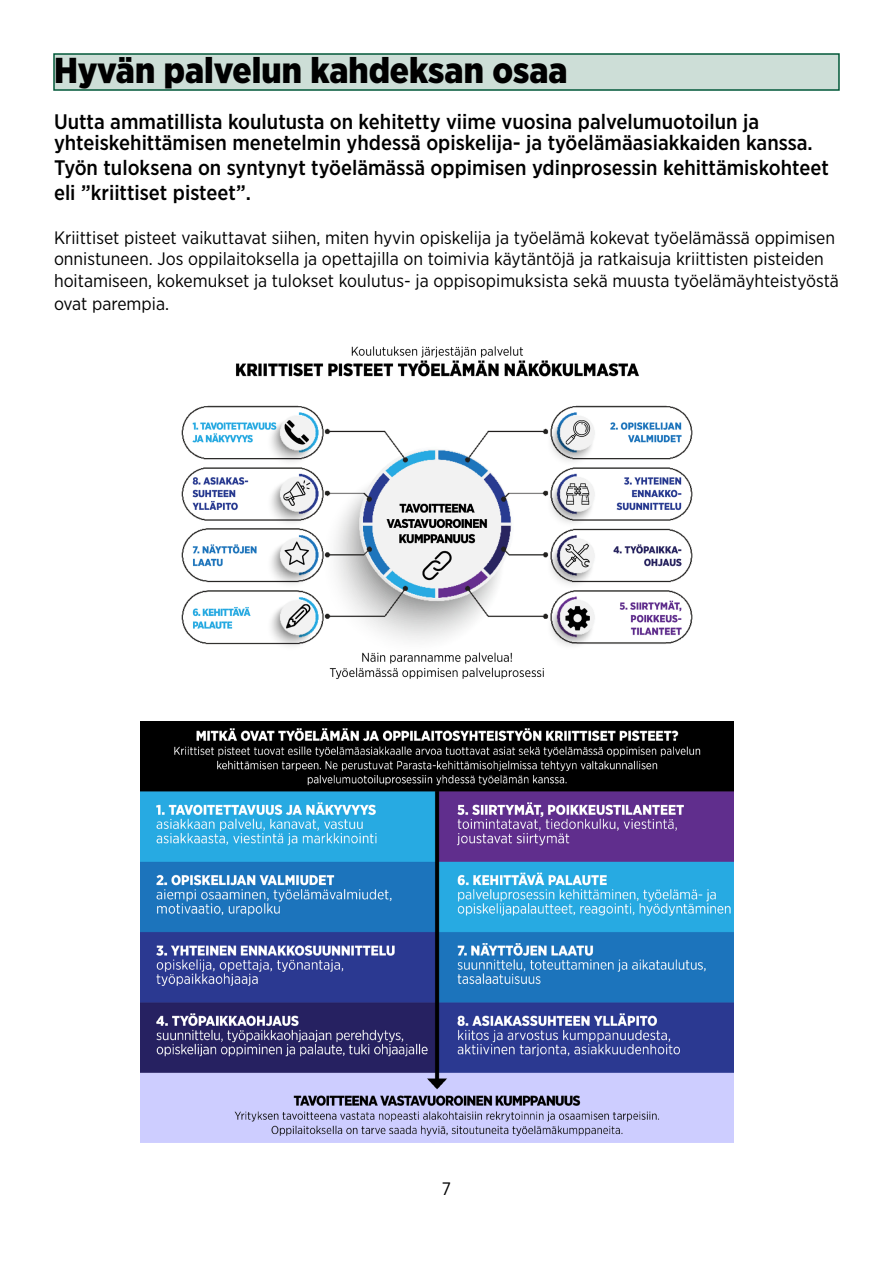
<style>
.page{position:relative;width:893px;height:1263px;background:#fff}
.page>*{position:absolute;margin:0;border:0;box-sizing:border-box;transform-origin:0 0}
.t1{font:900 36px "Gotham Narrow";color:#000}
.t2{font:500 21px/21px "Gotham Narrow";color:#000}
.t3{font:18px/21.6px "Gotham Narrow";color:#000}
</style>
<div class="page">
<div style="left:53px;top:53px;width:787px;height:38px;background:#cdded7;border:2px solid #025939"></div>
<img style="left:181px;top:346px;width:512px;height:333px">
<img style="left:140px;top:721px;width:594px;height:421px">
<h1 class="t1" style="left:54px;top:46px;width:515px">Hyvän palvelun kahdeksan osaa</h1>
<p class="t2" style="left:54px;top:111px;width:760px">Uutta ammatillista koulutusta on kehitetty viime vuosina palvelumuotoilun ja yhteiskehittämisen menetelmin yhdessä opiskelija- ja työelämäasiakkaiden kanssa.</p>
<p class="t2" style="left:54px;top:155px;width:776px;line-height:25.2px">Työn tuloksena on syntynyt työelämässä oppimisen ydinprosessin kehittämiskohteet eli ”kriittiset pisteet”.</p>
<p class="t3" style="left:54px;top:226px;width:786px">Kriittiset pisteet vaikuttavat siihen, miten hyvin opiskelija ja työelämä kokevat työelämässä oppimisen onnistuneen. Jos oppilaitoksella ja opettajilla on toimivia käytäntöjä ja ratkaisuja kriittisten pisteiden hoitamiseen, kokemukset ja tulokset koulutus- ja oppisopimuksista sekä muusta työelämäyhteistyöstä</p>
<p class="t3" style="left:54px;top:293px;width:117px">ovat parempia.</p>
<p class="t3" style="left:442px;top:1177px;width:11px">7</p>
</div>
